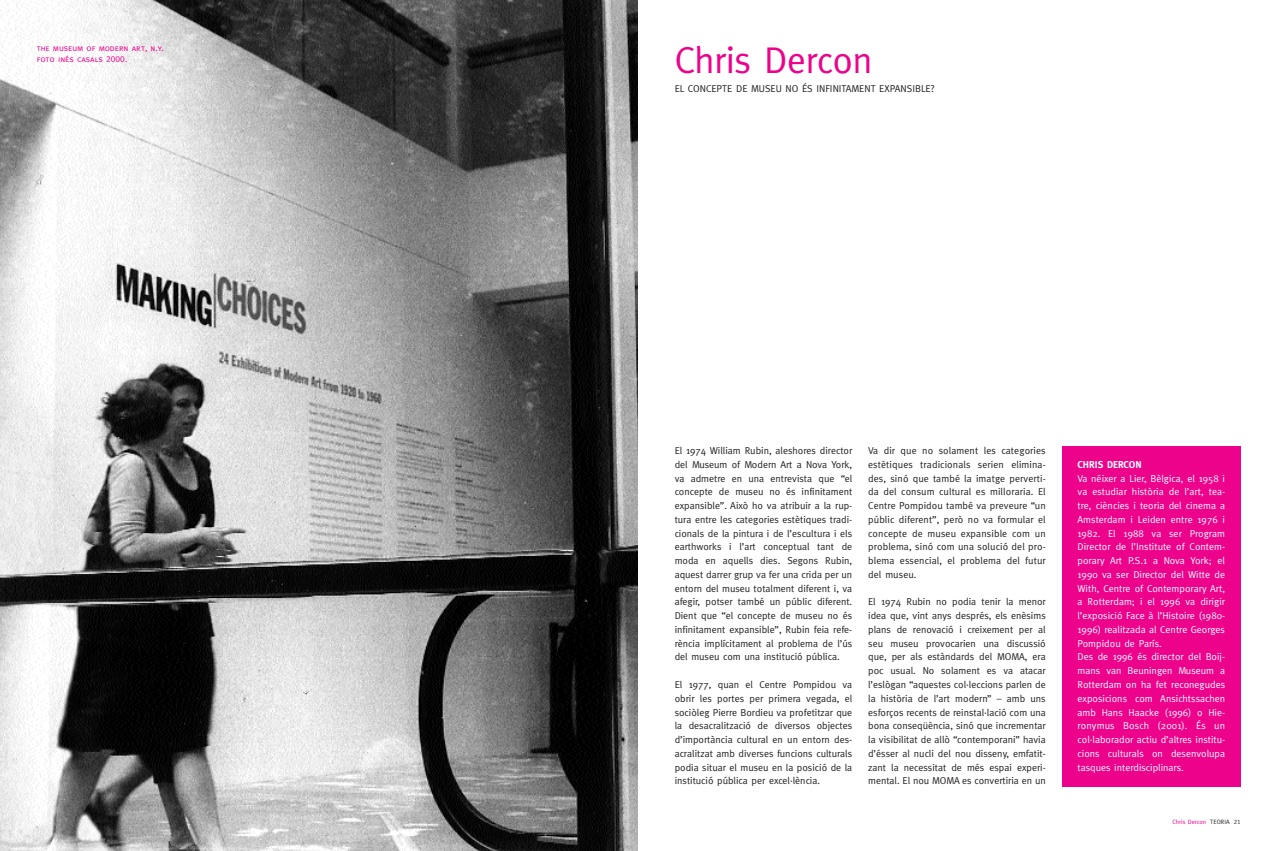
<style>
.page{position:relative;width:1276px;height:851px;background:#fff}
.page>*{position:absolute;margin:0;border:0;box-sizing:border-box;transform-origin:0 0}
.t1{font:37.5px "Meta";letter-spacing:-.01em;color:#ed028c}
.t2{font:10px/13.8px "Meta";color:#231f20;text-align:justify}
.t3{font:10px/13.8px "Meta";color:#fff}
.t4{font:700 10px "Meta";color:#fff}
.t5{font:8.75px/11.2px "Meta Caps";color:#ed028c}
.t6{font:6.25px "Meta";color:#ed028c}
.s1{font-family:"Meta Caps";color:#231f20}
</style>
<div class="page">
<div style="left:1062px;top:446px;width:178px;height:341px;background:#ed028c"></div>
<img style="left:0;top:0;width:638px;height:850px">
<p class="t5" style="left:37px;top:42px;width:129px">the museum of modern art, n.y. foto inés casals 2000.</p>
<h1 class="t1" style="left:674px;top:38px;width:199px">Chris Dercon</h1>
<p class="t2" style="left:674px;top:82px;width:261px">EL CONCEPTE DE MUSEU NO ÉS INFINITAMENT EXPANSIBLE?</p>
<p class="t2" style="left:674px;top:443px;width:179px">El 1974 William Rubin, aleshores director del Museum of Modern Art a Nova York, va admetre en una entrevista que “el concepte de museu no és infinitament expansible”. Això ho va atribuir a la rup&shy;tura entre les categories estètiques tradi&shy;cionals de la pintura i de l’escultura i els earthworks i l’art conceptual tant de moda en aquells dies. Segons Rubin, aquest darrer grup va fer una crida per un entorn del museu totalment diferent i, va afegir, potser també un públic diferent.<br>Dient que “el concepte de museu no és infinitament expansible”, Rubin feia refe&shy;rència implícitament al problema de l’ús del museu com una institució pública.</p>
<p class="t2" style="left:674px;top:677px;width:179px">El 1977, quan el Centre Pompidou va obrir les portes per primera vegada, el sociòleg Pierre Bordieu va profetitzar que la desacralització de diversos objectes d’importància cultural en un entorn des&shy;acralitzat amb diverses funcions culturals podia situar el museu en la posició de la institució pública per excel·lència.</p>
<p class="t2" style="left:868px;top:443px;width:179px">Va dir que no solament les categories estètiques tradicionals serien elimina&shy;des, sinó que també la imatge perverti&shy;da del consum cultural es milloraria. El Centre Pompidou també va preveure “un públic diferent”, però no va formular el concepte de museu expansible com un problema, sinó com una solució del pro&shy;blema essencial, el problema del futur del museu.</p>
<p class="t2" style="left:868px;top:595px;width:179px">El 1974 Rubin no podia tenir la menor idea que, vint anys després, els enèsims plans de renovació i creixement per al seu museu provocarien una discussió que, per als estàndards del MOMA, era poc usual. No solament es va atacar l’eslògan “aquestes col·leccions parlen de la història de l’art modern” – amb uns esforços recents de reinstal·lació com una bona conseqüència, sinó que incrementar la visibilitat de allò “contemporani” havia d’ésser al nucli del nou disseny, emfatit&shy;zant la necessitat de més espai experi&shy;mental. El nou MOMA es convertiria en un</p>
<p class="t4" style="left:1077px;top:458px;width:66px">CHRIS DERCON</p>
<p class="t3" style="left:1077px;top:471px;width:149px">Va néixer a Lier, Bèlgica, el 1958 i va estudiar història de l’art, tea&shy;tre, ciències i teoria del cinema a<br>Amsterdam i Leiden entre 1976 i<br>1982. El 1988 va ser Program<br>Director de l’Institute of Contem&shy;porary Art P.S.1 a Nova York; el<br>1990 va ser Director del Witte de<br>With, Centre of Contemporary Art, a Rotterdam; i el 1996 va dirigir l’exposició Face à l’Histoire (1980-<br>1996) realitzada al Centre Georges<br>Pompidou de París.<br>Des de 1996 és director del Boij&shy;mans van Beuningen Museum a<br>Rotterdam on ha fet reconegudes exposicions com Ansichtssachen amb Hans Haacke (1996) o Hie&shy;ronymus Bosch (2001). És un col·laborador actiu d’altres institu&shy;cions culturals on desenvolupa tasques interdisciplinars.</p>
<p class="t6" style="left:1172px;top:817px;width:70px">Chris Dercon <span class="s1">TEORIA 21</span></p>
</div>
